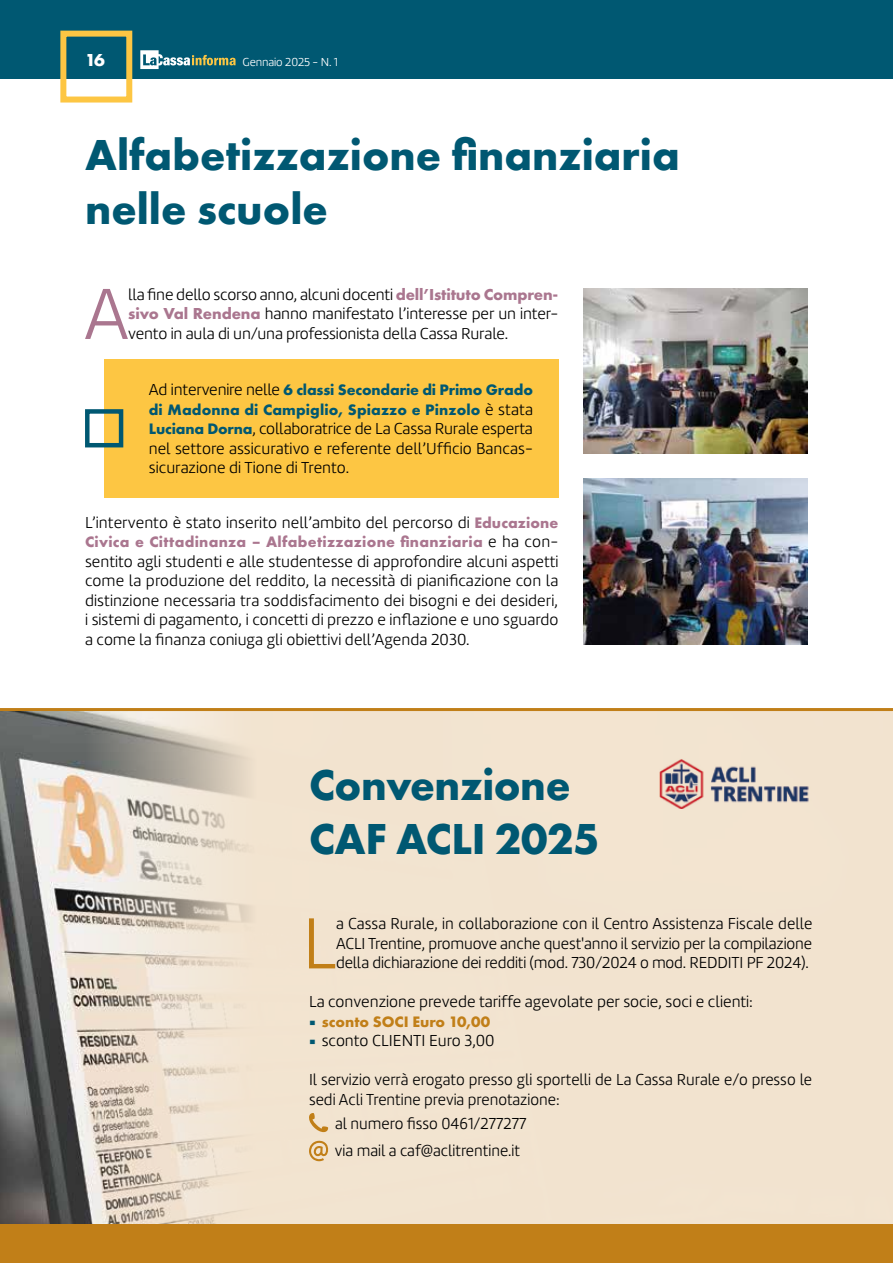
<style>
.page{position:relative;width:893px;height:1263px;background:#fff}
.page>*{position:absolute;margin:0;border:0;box-sizing:border-box;transform-origin:0 0}
.t1{font:300 74.85px "Marine";color:#aa768f}
.t2{font:300 74.85px "Marine";color:#c17f18}
.t3{font:700 45px/54px "Futura PT";color:#005872}
.t4{font:700 18px "Futura PT";color:#fff}
.t5{font:300 16.5px/19.5px "Marine";color:#000;text-align:justify}
.t6{font:700 15.75px/19.5px "Futura PT";letter-spacing:.005em;color:#005872}
.t7{font:700 15.75px "Futura PT";letter-spacing:.02em;color:#aa768f}
.t8{font:700 15.75px "Futura PT";color:#c17f18}
.t9{font:300 12px "Marine";letter-spacing:-.01em;color:#fff}
.s1{font-family:"Futura PT";font-weight:700;color:#aa768f}
.s2{font-family:"Marine";font-weight:300;font-size:16.5px;color:#000}
.s3{font-family:"Futura PT";font-weight:700;font-size:15.75px;color:#005872}
.s4{font-family:"Futura PT";font-weight:700;font-size:15.75px;color:#aa768f}
.s5{font-family:"Marine";font-weight:900;font-size:27px;color:#005872}
.s6{font-weight:900;font-size:27px;color:#005872}
</style>
<div class="page">
<div style="left:0;top:0;width:893px;height:78px;background:#005872"></div>
<svg style="left:140px;top:50px;width:96px;height:19px"></svg>
<div style="left:60px;top:31px;width:72px;height:72px;border:6px solid #fdc643"></div>
<img style="left:0;top:711px;width:893px;height:514px">
<div style="left:0;top:1225px;width:893px;height:38px;background:#c17f18"></div>
<hr style="left:0;top:708px;width:893px;height:3px;background:#c17f18">
<img style="left:660px;top:759px;width:152px;height:50px">
<svg style="left:309px;top:1113px;width:19px;height:19px"></svg>
<svg style="left:309px;top:1140px;width:20px;height:21px"></svg>
<img style="left:584px;top:479px;width:224px;height:165px">
<img style="left:584px;top:288px;width:224px;height:165px">
<div style="left:104px;top:359px;width:454px;height:138px;background:#fdc643"></div>
<div style="left:85px;top:409px;width:38px;height:38px;border:4px solid #005872"></div>
<p class="t4" style="left:85px;top:49px;width:22px">16</p>
<p class="t9" style="left:243px;top:54px;width:97px">Gennaio 2025 - N. 1</p>
<h2 class="t3" style="left:85px;top:127px;width:596px">Alfabetizzazione finanziaria nelle scuole</h2>
<h1 class="t1" style="left:84px;top:268px;width:46px">A</h1>
<p class="t5" style="left:128px;top:285px;width:432px">lla fine dello scorso anno, alcuni docenti <span class="s1">dell’Istituto Compren&shy;sivo Val Rendena</span> hanno manifestato l’interesse per un inter&shy;vento in aula di un/una professionista della Cassa Rurale.</p>
<p class="t6" style="left:149px;top:380px;width:386px"><span class="s2">Ad intervenire nelle</span> 6 classi Secondarie di Primo Grado di Madonna di Campiglio, Spiazzo e Pinzolo <span class="s2">è stata</span></p>
<p class="t5" style="left:149px;top:419px;width:386px"><span class="s3">Luciana Dorna</span>, collaboratrice de La Cassa Rurale esperta nel settore assicurativo e referente dell’Ufficio Bancas&shy;sicurazione di Tione di Trento.</p>
<p class="t5" style="left:85px;top:512px;width:475px">L’intervento è stato inserito nell’ambito del percorso di <span class="s4">Educazione</span></p>
<p class="t7" style="left:85px;top:532px;width:475px">Civica e Cittadinanza – Alfabetizzazione finanziaria <span class="s2">e ha con-</span></p>
<p class="t5" style="left:85px;top:551px;width:475px">sentito agli studenti e alle studentesse di approfondire alcuni aspetti come la produzione del reddito, la necessità di pianificazione con la distinzione necessaria tra soddisfacimento dei bisogni e dei desideri, i sistemi di pagamento, i concetti di prezzo e inflazione e uno sguardo a come la finanza coniuga gli obiettivi dell’Agenda 2030.</p>
<h2 class="t3" style="left:309px;top:757px;width:292px">Convenzione<br>CAF ACLI 2025</h2>
<h1 class="t2" style="left:303px;top:897px;width:36px">L</h1>
<p class="t5" style="left:336px;top:914px;width:478px">a Cassa Rurale, in collaborazione con il Centro Assistenza Fiscale delle ACLI Trentine, promuove anche quest'anno il servizio per la compilazione della dichiarazione dei redditi (mod. 730/2024 o mod. REDDITI PF 2024).</p>
<p class="t5" style="left:309px;top:992px;width:445px">La convenzione prevede tariffe agevolate per socie, soci e clienti:</p>
<p class="t8" style="left:309px;top:1011px;width:183px"><span class="s5">·</span> sconto SOCI Euro 10,00</p>
<p class="t5" style="left:309px;top:1031px;width:187px"><span class="s6">·</span> sconto CLIENTI Euro 3,00</p>
<p class="t5" style="left:309px;top:1070px;width:505px">Il servizio verrà erogato presso gli sportelli de La Cassa Rurale e/o presso le sedi Acli Trentine previa prenotazione:</p>
<p class="t5" style="left:335px;top:1110px;width:193px;line-height:27px">al numero fisso 0461/277277 via mail a caf@aclitrentine.it</p>
</div>
